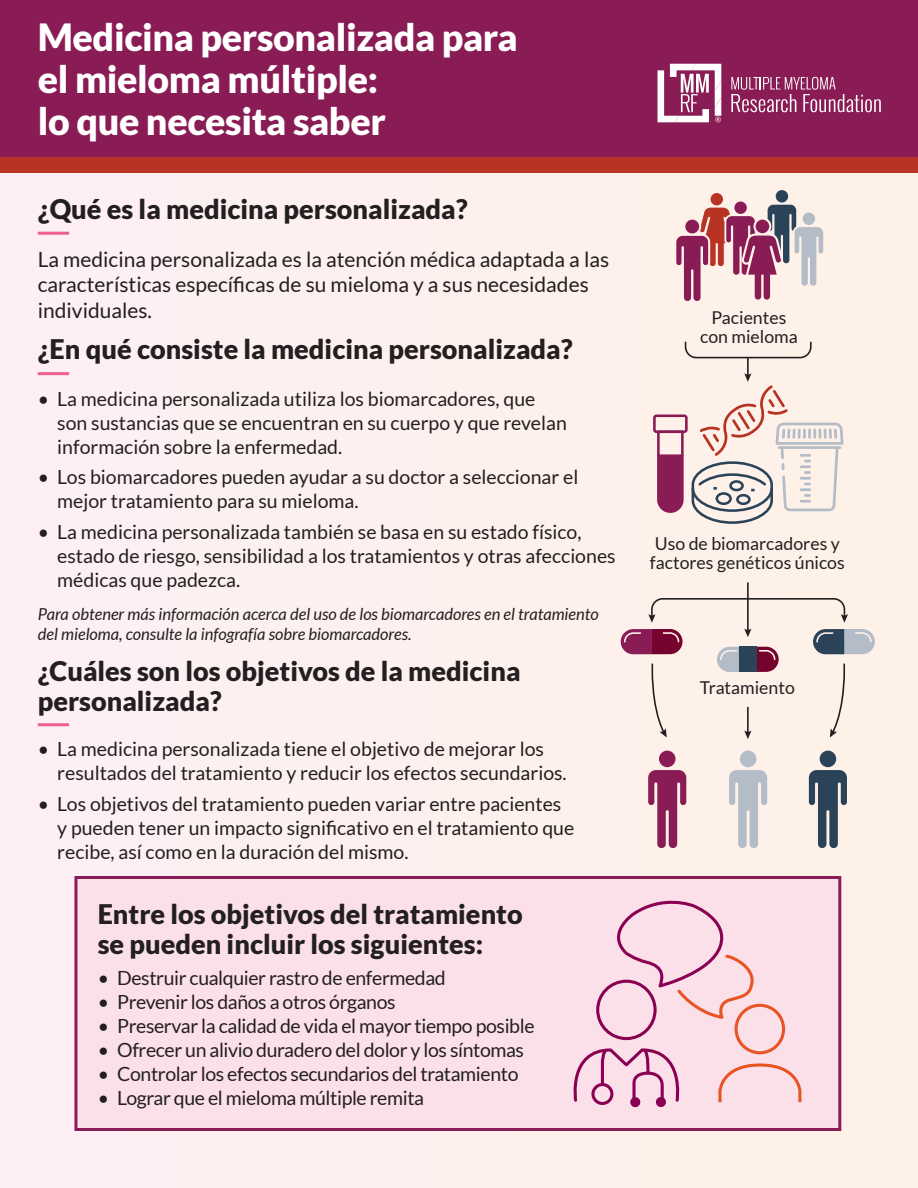
<style>
.page{position:relative;width:918px;height:1188px;background:#fff}
.page>*{position:absolute;margin:0;border:0;box-sizing:border-box;transform-origin:0 0}
.t1{font:900 37.5px/42px "Lato";letter-spacing:-.01em;color:#fff}
.t2{font:900 27px/30px "Lato";color:#231f20}
.t3{font:21px/25.5px "Lato";color:#231f20}
.t4{font:19.5px/24px "Lato";color:#231f20}
.t5{font:19.5px "Lato";letter-spacing:-.02em;color:#231f20}
.t6{font:17.7px/19.4px "Lato";color:#231f20;text-align:center}
.t7{font:italic 16.5px/19.5px "Lato";color:#231f20}
</style>
<div class="page">
<div style="left:0;top:171px;width:918px;height:1017px;background:#fdf0ee"></div>
<div style="left:0;top:0;width:918px;height:157px;background:#8a1c55"></div>
<div style="left:0;top:157px;width:918px;height:16px;background:#b73324"></div>
<svg style="left:731px;top:77px;width:150px;height:35px"></svg>
<svg style="left:658px;top:64px;width:63px;height:58px"></svg>
<hr style="left:38px;top:372px;width:31px;height:3px;background:#f05e94">
<hr style="left:38px;top:723px;width:31px;height:3px;background:#f05e94">
<hr style="left:38px;top:232px;width:31px;height:3px;background:#f05e94">
<div style="left:76px;top:878px;width:764px;height:251px;background:#fbe0e9"></div>
<div style="left:74px;top:876px;width:767px;height:255px;border:3px solid #8a1c55"></div>
<div style="left:596px;top:980px;width:61px;height:60px;border:3px solid #8a0053;border-radius:50%"></div>
<div style="left:591px;top:1083px;width:22px;height:22px;border:3px solid #8a0053;border-radius:50%"></div>
<div style="left:630px;top:1097px;width:10px;height:10px;border:3px solid #8a0053;border-radius:50%"></div>
<div style="left:656px;top:1097px;width:10px;height:10px;border:3px solid #8a0053;border-radius:50%"></div>
<svg style="left:573px;top:1048px;width:107px;height:56px"></svg>
<svg style="left:718px;top:1063px;width:84px;height:40px"></svg>
<div style="left:735px;top:1004px;width:50px;height:50px;border:3px solid #e85423;border-radius:50%"></div>
<svg style="left:606px;top:900px;width:151px;height:121px"></svg>
<svg style="left:676px;top:190px;width:147px;height:111px"></svg>
<div style="left:653px;top:414px;width:35px;height:19px;border:3px solid #8a1c55;border-radius:2px"></div>
<svg style="left:648px;top:598px;width:200px;height:25px"></svg>
<hr style="left:747px;top:582px;width:2px;height:49px;background:#231f20">
<svg style="left:744px;top:629px;width:7px;height:8px"></svg>
<hr style="left:747px;top:707px;width:2px;height:26px;background:#231f20">
<svg style="left:744px;top:731px;width:7px;height:8px"></svg>
<svg style="left:656px;top:341px;width:188px;height:183px"></svg>
<svg style="left:729px;top:751px;width:38px;height:97px"></svg>
<svg style="left:648px;top:751px;width:38px;height:98px"></svg>
<svg style="left:809px;top:751px;width:38px;height:98px"></svg>
<svg style="left:621px;top:629px;width:62px;height:25px"></svg>
<svg style="left:757px;top:647px;width:22px;height:25px"></svg>
<svg style="left:717px;top:647px;width:22px;height:25px"></svg>
<svg style="left:813px;top:629px;width:62px;height:25px"></svg>
<div style="left:739px;top:647px;width:18px;height:25px;background:#2b4358"></div>
<svg style="left:651px;top:663px;width:16px;height:75px"></svg>
<svg style="left:830px;top:663px;width:16px;height:75px"></svg>
<p class="t1" style="left:38px;top:16px;width:482px">Medicina personalizada para el mieloma múltiple:<br>lo que necesita saber</p>
<p class="t2" style="left:38px;top:193px;width:431px">¿Qué es la medicina personalizada?</p>
<p class="t3" style="left:38px;top:246px;width:573px">La medicina personalizada es la atención médica adaptada a las características específicas de su mieloma y a sus necesidades individuales.</p>
<p class="t2" style="left:38px;top:333px;width:536px">¿En qué consiste la medicina personalizada?</p>
<p class="t4" style="left:57px;top:386px;width:511px;text-indent:-20px">• La medicina personalizada utiliza los biomarcadores, que son sustancias que se encuentran en su cuerpo y que revelan información sobre la enfermedad.</p>
<p class="t4" style="left:57px;top:465px;width:523px;text-indent:-20px">• Los biomarcadores pueden ayudar a su doctor a seleccionar el mejor tratamiento para su mieloma.</p>
<p class="t4" style="left:57px;top:520px;width:560px;text-indent:-20px">• La medicina personalizada también se basa en su estado físico, estado de riesgo, sensibilidad a los tratamientos y otras afecciones médicas que padezca.</p>
<p class="t7" style="left:38px;top:605px;width:563px">Para obtener más información acerca del uso de los biomarcadores en el tratamiento del mieloma, consulte la infografía sobre biomarcadores.</p>
<p class="t2" style="left:38px;top:655px;width:484px">¿Cuáles son los objetivos de la medicina personalizada?</p>
<p class="t4" style="left:57px;top:737px;width:511px;text-indent:-20px">• La medicina personalizada tiene el objetivo de mejorar los resultados del tratamiento y reducir los efectos secundarios.</p>
<p class="t4" style="left:57px;top:792px;width:519px;text-indent:-20px">• Los objetivos del tratamiento pueden variar entre pacientes y pueden tener un impacto significativo en el tratamiento que recibe, así como en la duración del mismo.</p>
<p class="t2" style="left:98px;top:899px;width:427px">Entre los objetivos del tratamiento se pueden incluir los siguientes:</p>
<p class="t5" style="left:98px;top:967px;width:350px">• Destruir cualquier rastro de enfermedad</p>
<p class="t5" style="left:98px;top:991px;width:299px">• Prevenir los daños a otros órganos</p>
<p class="t5" style="left:98px;top:1015px;width:438px">• Preservar la calidad de vida el mayor tiempo posible</p>
<p class="t5" style="left:98px;top:1039px;width:428px">• Ofrecer un alivio duradero del dolor y los síntomas</p>
<p class="t5" style="left:98px;top:1063px;width:422px">• Controlar los efectos secundarios del tratamiento</p>
<p class="t5" style="left:98px;top:1087px;width:328px">• Lograr que el mieloma múltiple remita</p>
<p class="t6" style="left:700px;top:308px;width:99px">Pacientes con mieloma</p>
<p class="t6" style="left:650px;top:534px;width:196px;text-align:left">Uso de biomarcadores y factores genéticos únicos</p>
<p class="t6" style="left:700px;top:678px;width:97px">Tratamiento</p>
</div>
